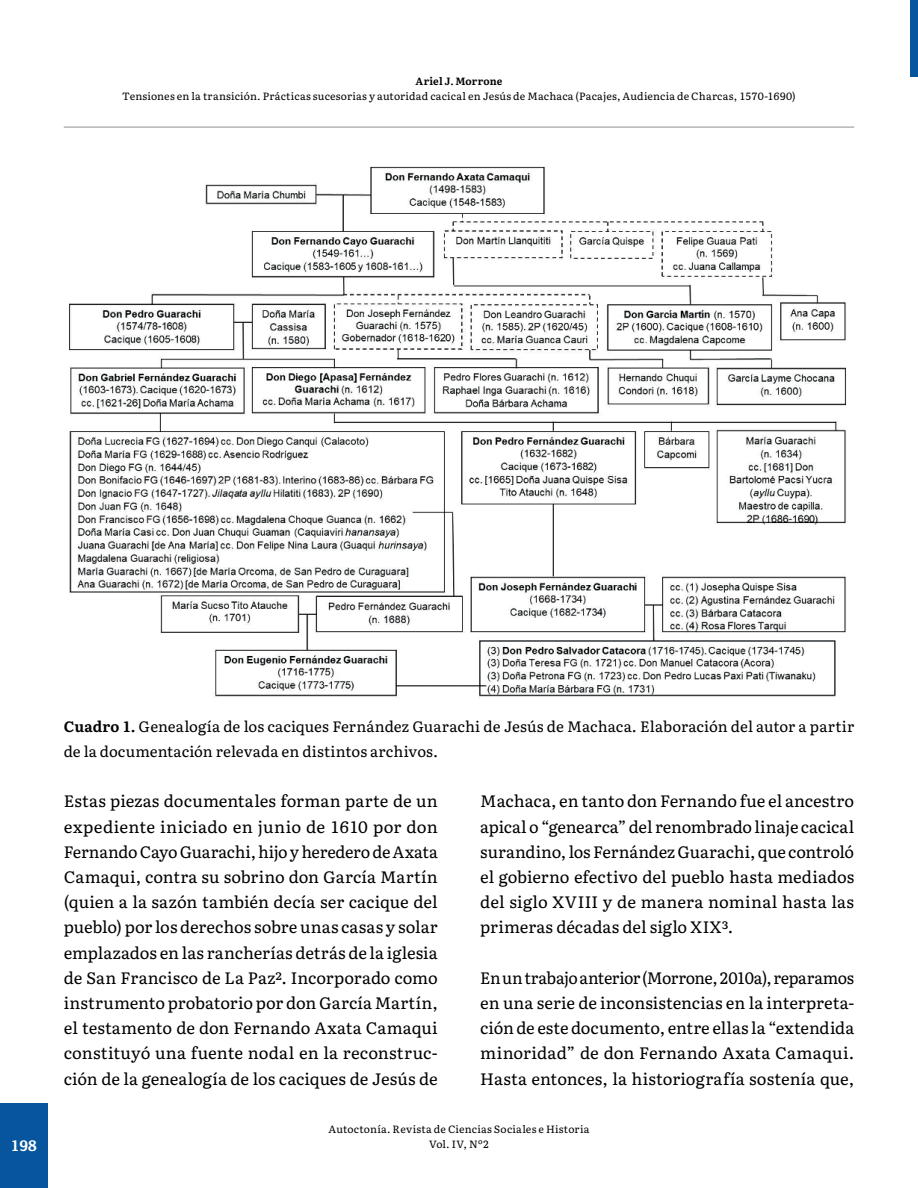
<style>
.page{position:relative;width:918px;height:1188px;background:#fff}
.page>*{position:absolute;margin:0;border:0;box-sizing:border-box;transform-origin:0 0}
.t1{font:16.5px/25.2px "Literata";letter-spacing:.01em;color:#000001;text-align:justify}
.t2{font:15px/25.2px "Literata";letter-spacing:.005em;color:#000001}
.t3{font:700 15px "Literata";color:#fff}
.t4{font:10.5px "Literata";letter-spacing:.02em;color:#000001}
.t5{font:700 10.5px "Literata";letter-spacing:.01em;color:#000001}
.s1{font-weight:700}
</style>
<div class="page">
<div style="left:0;top:1103px;width:48px;height:85px;background:#07559d"></div>
<div style="left:910px;top:0;width:8px;height:77px;background:#07559d"></div>
<hr style="left:64px;top:127px;width:790px;height:1px;background:#8e9091">
<img style="left:69px;top:166px;width:777px;height:531px">
<div style="left:843px;top:679px;width:8px;height:24px;background:#fff"></div>
<p class="t5" style="left:416px;top:72px;width:88px">Ariel J. Morrone</p>
<p class="t4" style="left:122px;top:88px;width:675px">Tensiones en la transición. Prácticas sucesorias y autoridad cacical en Jesús de Machaca (Pacajes, Audiencia de Charcas, 1570-1690)</p>
<p class="t2" style="left:64px;top:713px;width:792px"><span class="s1">Cuadro 1.</span> Genealogía de los caciques Fernández Guarachi de Jesús de Machaca. Elaboración del autor a partir de la documentación relevada en distintos archivos.</p>
<p class="t1" style="left:64px;top:788px;width:376px">Estas piezas documentales forman parte de un expediente iniciado en junio de 1610 por don Fernando Cayo Guarachi, hijo y heredero de Axata Camaqui, contra su sobrino don García Martín (quien a la sazón también decía ser cacique del pueblo) por los derechos sobre unas casas y solar emplazados en las rancherías detrás de la iglesia de San Francisco de La Paz2. Incorporado como instrumento probatorio por don García Martín, el testamento de don Fernando Axata Camaqui constituyó una fuente nodal en la reconstruc&shy;ción de la genealogía de los caciques de Jesús de</p>
<p class="t1" style="left:480px;top:788px;width:375px">Machaca, en tanto don Fernando fue el ancestro apical o “genearca” del renombrado linaje cacical surandino, los Fernández Guarachi, que controló el gobierno efectivo del pueblo hasta mediados del siglo XVIII y de manera nominal hasta las primeras décadas del siglo XIX3.</p>
<p class="t1" style="left:480px;top:964px;width:376px">En un trabajo anterior (Morrone, 2010a), reparamos en una serie de inconsistencias en la interpreta&shy;ción de este documento, entre ellas la “extendida minoridad” de don Fernando Axata Camaqui.<br>Hasta entonces, la historiografía sostenía que,</p>
<p class="t4" style="left:329px;top:1121px;width:262px">Autoctonía. Revista de Ciencias Sociales e Historia</p>
<p class="t3" style="left:11px;top:1134px;width:28px">198</p>
<p class="t4" style="left:429px;top:1136px;width:61px">Vol. IV, Nº2</p>
</div>
